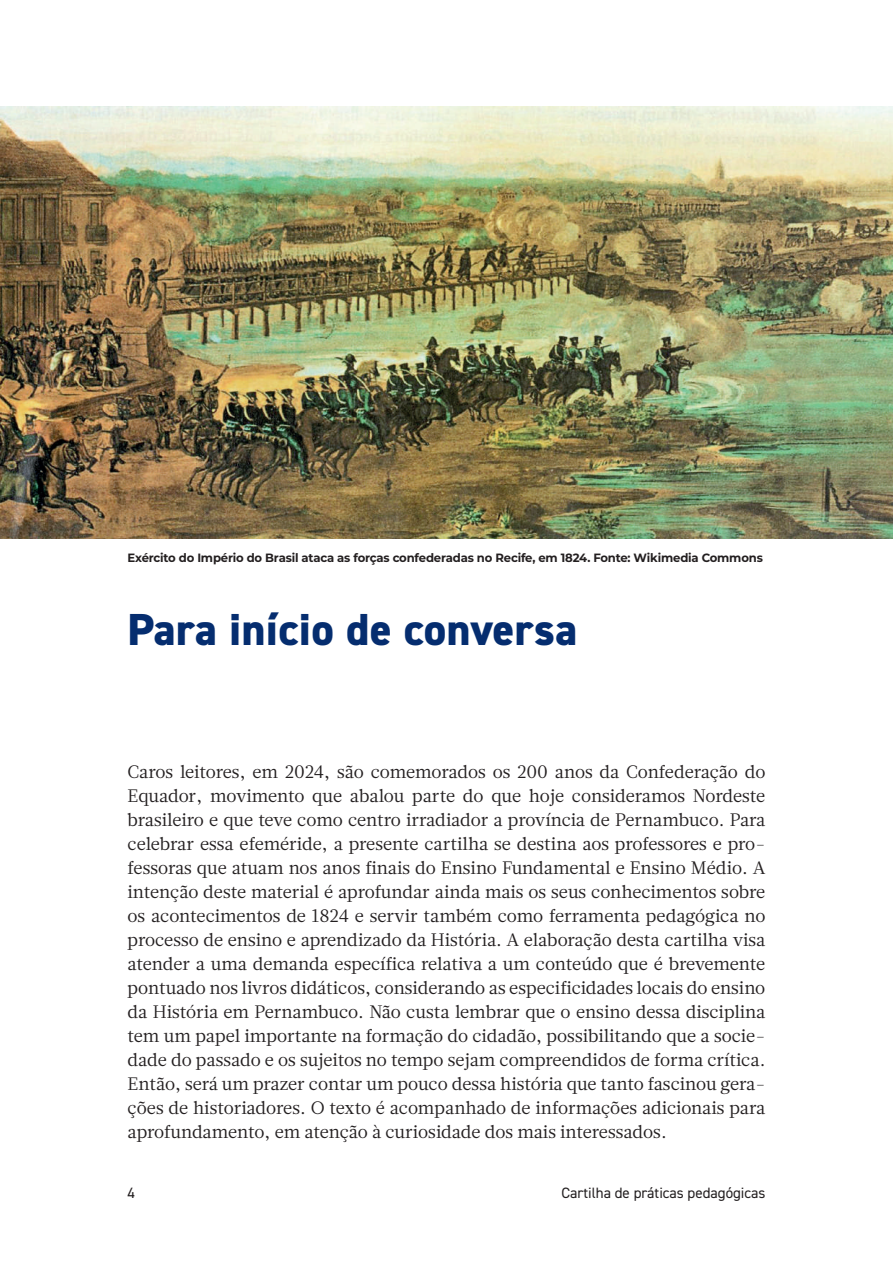
<style>
.page{position:relative;width:893px;height:1263px;background:#fff}
.page>*{position:absolute;margin:0;border:0;box-sizing:border-box;transform-origin:0 0}
.t1{font:800 45px "DIN2014";letter-spacing:.01em;color:#052d6f}
.t2{font:18px/24px "Glosa";letter-spacing:-.01em;color:#231f20;text-align:justify}
.t3{font:15px "DIN2014";color:#231f20}
.t4{font:700 12px "Montserrat";letter-spacing:-.015em;color:#231f20}
</style>
<div class="page">
<img style="left:0;top:106px;width:893px;height:432px">
<p class="t4" style="left:128px;top:549px;width:637px">Exército do Império do Brasil ataca as forças confederadas no Recife, em 1824. Fonte: Wikimedia Commons</p>
<h1 class="t1" style="left:128px;top:600px;width:451px">Para início de conversa</h1>
<p class="t2" style="left:128px;top:760px;width:639px">Caros leitores, em 2024, são comemorados os 200 anos da Confederação do Equador, movimento que abalou parte do que hoje consideramos Nordeste brasileiro e que teve como centro irradiador a província de Pernambuco. Para celebrar essa efeméride, a presente cartilha se destina aos professores e pro&shy;fessoras que atuam nos anos finais do Ensino Fundamental e Ensino Médio. A intenção deste material é aprofundar ainda mais os seus conhecimentos sobre os acontecimentos de 1824 e servir também como ferramenta pedagógica no processo de ensino e aprendizado da História. A elaboração desta cartilha visa atender a uma demanda específica relativa a um conteúdo que é brevemente pontuado nos livros didáticos, considerando as especificidades locais do ensino da História em Pernambuco. Não custa lembrar que o ensino dessa disciplina tem um papel importante na formação do cidadão, possibilitando que a socie&shy;dade do passado e os sujeitos no tempo sejam compreendidos de forma crítica.<br>Então, será um prazer contar um pouco dessa história que tanto fascinou gera&shy;ções de historiadores. O texto é acompanhado de informações adicionais para aprofundamento, em atenção à curiosidade dos mais interessados.</p>
<p class="t3" style="left:128px;top:1183px;width:9px">4</p>
<p class="t3" style="left:561px;top:1183px;width:205px">Cartilha de práticas pedagógicas</p>
</div>
